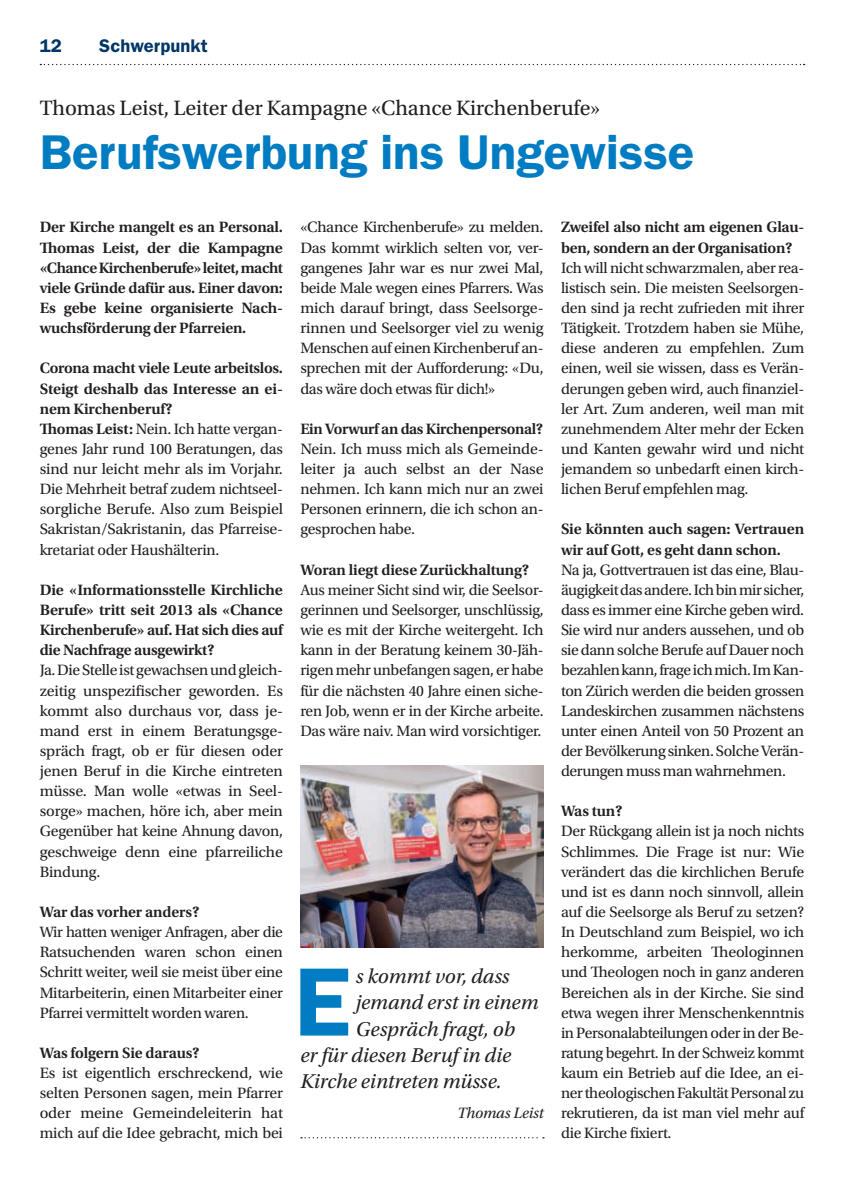
<style>
.page{position:relative;width:844px;height:1191px;background:#fff}
.page>*{position:absolute;margin:0;border:0;box-sizing:border-box;transform-origin:0 0}
.t1{font:600 97.48px "ITC Franklin Gothic Std";color:#007cc2}
.t2{font:600 49px "ITC Franklin Gothic Std";color:#007cc2}
.t3{font:21.88px "Utopia Std";color:#231f20}
.t4{font:italic 21px "Utopia Std";color:#231f20}
.t5{font:600 18.38px "ITC Franklin Gothic Std";letter-spacing:.005em;color:#003667}
.t6{font:15.75px/20.1px "Utopia Std";letter-spacing:-.015em;color:#231f20;text-align:justify}
.t7{font:600 15.75px/20.1px "Utopia Std";letter-spacing:-.015em;color:#231f20;text-align:justify}
.t8{font:italic 15.75px "Utopia Std";letter-spacing:-.01em;color:#231f20}
.s1{font-weight:600}
</style>
<div class="page">
<svg style="left:40px;top:64px;width:764px;height:1px"></svg>
<img style="left:300px;top:766px;width:243px;height:181px">
<svg style="left:301px;top:1137px;width:243px;height:1px"></svg>
<p class="t5" style="left:40px;top:35px;width:24px">12</p>
<p class="t5" style="left:99px;top:35px;width:110px">Schwerpunkt</p>
<h3 class="t3" style="left:40px;top:96px;width:561px">Thomas Leist, Leiter der Kampagne «Chance Kirchenberufe»</h3>
<h2 class="t2" style="left:40px;top:123px;width:656px">Berufswerbung ins Ungewisse</h2>
<p class="t7" style="left:40px;top:217px;width:245px">Der Kirche mangelt es an Personal.<br>Thomas Leist, der die Kampagne «Chance Kirchenberufe» leitet, macht viele Gründe dafür aus. Einer davon:<br>Es gebe keine organisierte Nach&shy;wuchsförderung der Pfarreien.</p>
<p class="t6" style="left:40px;top:358px;width:245px;text-align:left"><span class="s1">Corona macht viele Leute arbeitslos.<br>Steigt deshalb das Interesse an ei&shy;nem Kirchenberuf?<br>Thomas Leist:</span> Nein. Ich hatte vergan&shy;genes Jahr rund 100 Beratungen, das sind nur leicht mehr als im Vorjahr.<br>Die Mehrheit betraf zudem nichtseel&shy;sorgliche Berufe. Also zum Beispiel Sakristan/Sakristanin, das Pfarreise&shy;kretariat oder Haushälterin.</p>
<p class="t7" style="left:40px;top:580px;width:245px">Die «Informationsstelle Kirchliche Berufe» tritt seit 2013 als «Chance Kirchenberufe» auf. Hat sich dies auf die Nachfrage ausgewirkt?</p>
<p class="t6" style="left:40px;top:660px;width:245px">Ja. Die Stelle ist gewachsen und gleich&shy;zeitig unspezifischer geworden. Es kommt also durchaus vor, dass je&shy;mand erst in einem Beratungsge&shy;spräch fragt, ob er für diesen oder jenen Beruf in die Kirche eintreten müsse. Man wolle «etwas in Seel&shy;sorge» machen, höre ich, aber mein Gegenüber hat keine Ahnung davon, geschweige denn eine pfarreiliche Bindung.</p>
<p class="t7" style="left:40px;top:902px;width:161px">War das vorher anders?</p>
<p class="t6" style="left:40px;top:922px;width:245px">Wir hatten weniger Anfragen, aber die Ratsuchenden waren schon einen Schritt weiter, weil sie meist über eine Mitarbeiterin, einen Mitarbeiter einer Pfarrei vermittelt worden waren.</p>
<p class="t7" style="left:40px;top:1043px;width:161px">Was folgern Sie daraus?</p>
<p class="t6" style="left:40px;top:1063px;width:245px">Es ist eigentlich erschreckend, wie selten Personen sagen, mein Pfarrer oder meine Gemeindeleiterin hat mich auf die Idee gebracht, mich bei</p>
<p class="t6" style="left:300px;top:217px;width:245px">«Chance Kirchenberufe» zu melden.<br>Das kommt wirklich selten vor, ver&shy;gangenes Jahr war es nur zwei Mal, beide Male wegen eines Pfarrers. Was mich darauf bringt, dass Seelsorge&shy;rinnen und Seelsorger viel zu wenig Menschen auf einen Kirchenberuf an&shy;sprechen mit der Aufforderung: «Du, das wäre doch etwas für dich!»</p>
<p class="t7" style="left:300px;top:419px;width:244px">Ein Vorwurf an das Kirchenpersonal?</p>
<p class="t6" style="left:300px;top:439px;width:245px">Nein. Ich muss mich als Gemeinde&shy;leiter ja auch selbst an der Nase nehmen. Ich kann mich nur an zwei Personen erinnern, die ich schon an&shy;gesprochen habe.</p>
<p class="t7" style="left:300px;top:560px;width:230px">Woran liegt diese Zurückhaltung?</p>
<p class="t6" style="left:300px;top:580px;width:245px">Aus meiner Sicht sind wir, die Seelsor&shy;gerinnen und Seelsorger, unschlüssig, wie es mit der Kirche weitergeht. Ich kann in der Beratung keinem 30-Jäh&shy;rigen mehr unbefangen sagen, er habe für die nächsten 40 Jahre einen siche&shy;ren Job, wenn er in der Kirche arbeite.<br>Das wäre naiv. Man wird vorsichtiger.</p>
<h1 class="t1" style="left:294px;top:944px;width:58px">E</h1>
<h3 class="t4" style="left:356px;top:964px;width:155px">s kommt vor, dass</h3>
<h3 class="t4" style="left:356px;top:991px;width:184px">jemand erst in einem</h3>
<h3 class="t4" style="left:356px;top:1017px;width:161px">Gespräch fragt, ob</h3>
<h3 class="t4" style="left:300px;top:1043px;width:212px">er für diesen Beruf in die</h3>
<h3 class="t4" style="left:300px;top:1069px;width:203px">Kirche eintreten müsse.</h3>
<p class="t8" style="left:457px;top:1104px;width:88px">Thomas Leist</p>
<p class="t7" style="left:561px;top:217px;width:245px">Zweifel also nicht am eigenen Glau&shy;ben, sondern an der Organisation?</p>
<p class="t6" style="left:561px;top:258px;width:245px">Ich will nicht schwarzmalen, aber rea&shy;listisch sein. Die meisten Seelsorgen&shy;den sind ja recht zufrieden mit ihrer Tätigkeit. Trotzdem haben sie Mühe, diese anderen zu empfehlen. Zum einen, weil sie wissen, dass es Verän&shy;derungen geben wird, auch finanziel&shy;ler Art. Zum anderen, weil man mit zunehmendem Alter mehr der Ecken und Kanten gewahr wird und nicht jemandem so unbedarft einen kirch&shy;lichen Beruf empfehlen mag.</p>
<p class="t7" style="left:561px;top:519px;width:245px">Sie könnten auch sagen: Vertrauen wir auf Gott, es geht dann schon.</p>
<p class="t6" style="left:561px;top:560px;width:245px">Na ja, Gottvertrauen ist das eine, Blau&shy;äugigkeit das andere. Ich bin mir sicher, dass es immer eine Kirche geben wird.<br>Sie wird nur anders aussehen, und ob sie dann solche Berufe auf Dauer noch bezahlen kann, frage ich mich. Im Kan&shy;ton Zürich werden die beiden grossen Landeskirchen zusammen nächstens unter einen Anteil von 50 Prozent an der Bevölkerung sinken. Solche Verän&shy;derungen muss man wahrnehmen.</p>
<p class="t7" style="left:561px;top:801px;width:63px">Was tun?</p>
<p class="t6" style="left:561px;top:821px;width:245px">Der Rückgang allein ist ja noch nichts Schlimmes. Die Frage ist nur: Wie verändert das die kirchlichen Berufe und ist es dann noch sinnvoll, allein auf die Seelsorge als Beruf zu setzen?<br>In Deutschland zum Beispiel, wo ich herkomme, arbeiten Theologinnen und Theologen noch in ganz anderen Bereichen als in der Kirche. Sie sind etwa wegen ihrer Menschenkenntnis in Personalabteilungen oder in der Be&shy;ratung begehrt. In der Schweiz kommt kaum ein Betrieb auf die Idee, an ei&shy;ner theologischen Fakultät Personal zu rekrutieren, da ist man viel mehr auf die Kirche fixiert.</p>
</div>
